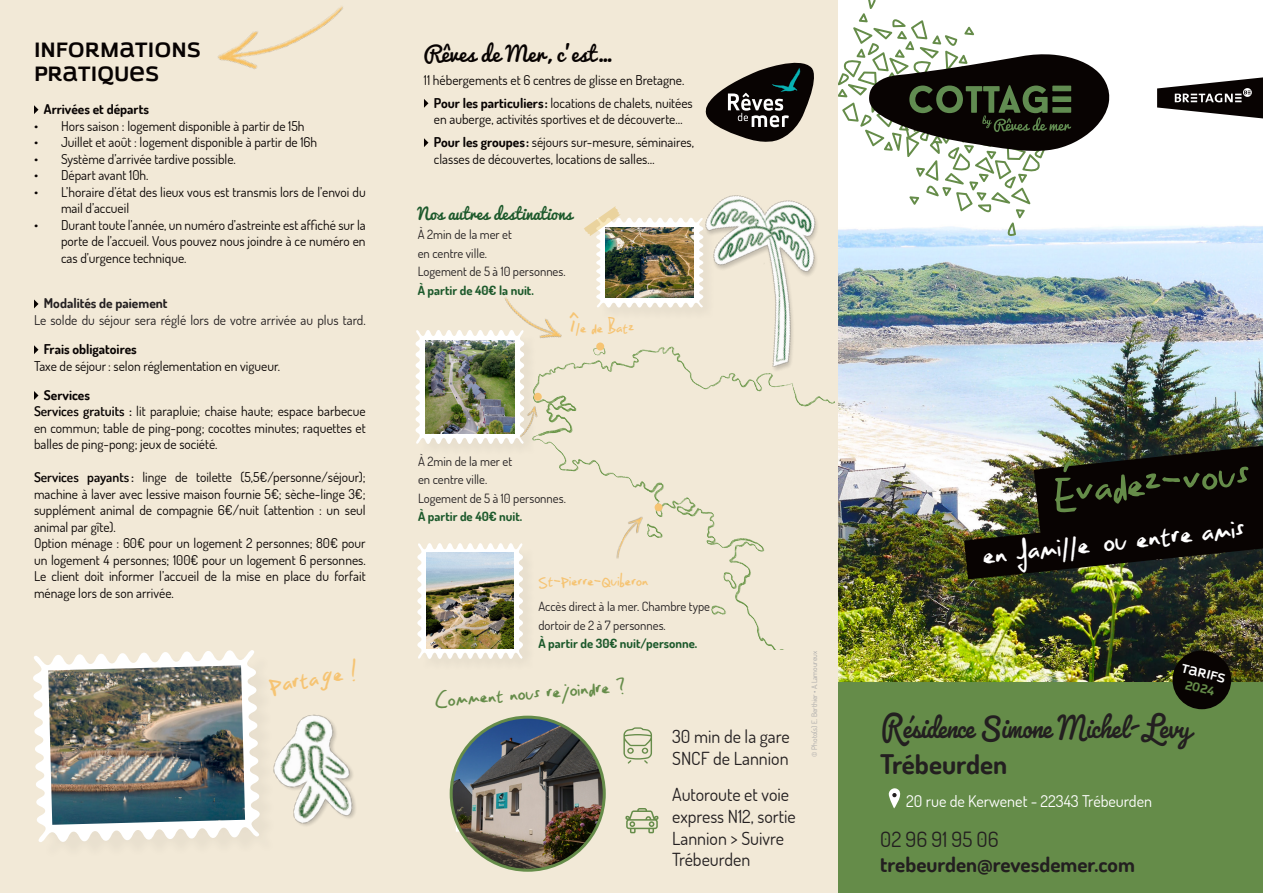
<style>
.page{position:relative;width:1263px;height:893px;background:#fff}
.page>*{position:absolute;margin:0;border:0;box-sizing:border-box;transform-origin:0 0}
.Accroche_flyer_1{font:55.5px "Owen Hand";color:#658c49}
.Accroche_flyer_2{font:37.5px "Owen Hand";color:#fff}
.Couv-Nom_hébergement{font:700 36px "Pacifico";color:#231f20;scale:.84 1}
.t1{font:31.2px "Owen Hand";color:#f6c473}
.Couv-Lieu{font:700 27px "Dosis";color:#231f20}
.t2{font:25.5px "Owen Hand";color:#658c49}
.t3{font:700 22.5px/24px "Azoft Sans";color:#080302}
.Couv-Tél{font:700 21px "Dosis";color:#231f20}
.Texte{font:21px "Pacifico";color:#080302}
.Couv-Tél-2{font:21px "Dosis";color:#231f20}
.t4{font:19.65px "Owen Hand";color:#f6c473}
.t5{font:18px/21.6px "Dosis";color:#231f20}
.Couv-adresse{font:16.2px "Dosis";color:#fff}
.t6{font:16.2px "Pacifico";color:#1c592b}
.Texte-2{font:13.5px/16.5px "Dosis";color:#080302;text-align:justify}
.t7{font:13.5px "Dosis";color:#231f20}
.t8{font:700 13.5px "Dosis";color:#080302}
.t9{font:700 13.5px "Dosis";color:#231f20}
.t10{font:700 13.35px/15.3px "Azoft Sans";color:#fff;text-align:center}
.t11{font:12.75px/18.5px "Dosis";color:#231f20}
.t12{font:700 12.75px "Dosis";color:#1c592b}
.t13{font:7.5px "Dosis";color:#aaa9a9}
.s1{font-weight:600}
.s2{font-weight:700}
.s3{font-family:"Moan Hand"}
.s4{color:#658c49}
</style>
<div class="page">
<img style="left:838px;top:118px;width:425px;height:564px">
<div style="left:838px;top:682px;width:425px;height:211px;background:#658c49"></div>
<svg style="left:889px;top:788px;width:12px;height:20px"></svg>
<svg style="left:1157px;top:77px;width:106px;height:41px"></svg>
<div style="left:0;top:0;width:412px;height:893px;background:#f2e9d7"></div>
<div style="left:1172px;top:650px;width:59px;height:59px;background:#080302;border-radius:50%"></div>
<svg style="left:34px;top:105px;width:5px;height:9px"></svg>
<svg style="left:34px;top:299px;width:5px;height:9px"></svg>
<svg style="left:34px;top:345px;width:5px;height:9px"></svg>
<svg style="left:34px;top:391px;width:5px;height:9px"></svg>
<img style="left:964px;top:446px;width:299px;height:133px">
<svg style="left:838px;top:0;width:272px;height:237px"></svg>
<div style="left:412px;top:0;width:426px;height:893px;background:#f2e9d7"></div>
<svg style="left:424px;top:99px;width:4px;height:9px"></svg>
<svg style="left:424px;top:138px;width:4px;height:9px"></svg>
<svg style="left:706px;top:63px;width:108px;height:79px"></svg>
<svg style="left:456px;top:822px;width:31px;height:37px"></svg>
<img style="left:451px;top:717px;width:153px;height:153px;border-radius:77px">
<div style="left:450px;top:716px;width:156px;height:156px;border:3px solid #658c49;border-radius:50%"></div>
<img style="left:538px;top:346px;width:297px;height:304px">
<div style="left:534px;top:393px;width:8px;height:8px;background:#f6c473;border-radius:50%"></div>
<div style="left:596px;top:342px;width:8px;height:8px;background:#f6c473;border-radius:50%"></div>
<div style="left:655px;top:503px;width:7px;height:8px;background:#f6c473;border-radius:50%"></div>
<div style="left:418px;top:332px;width:120px;height:126px;background:#eee5d4"></div>
<svg style="left:415px;top:330px;width:109px;height:114px"></svg>
<img style="left:425px;top:340px;width:90px;height:93px">
<svg style="left:417px;top:543px;width:106px;height:116px"></svg>
<img style="left:427px;top:552px;width:87px;height:96px">
<img style="left:606px;top:509px;width:45px;height:57px">
<img style="left:486px;top:297px;width:90px;height:68px">
<img style="left:502px;top:398px;width:50px;height:47px">
<img style="left:655px;top:162px;width:210px;height:224px">
<div style="left:599px;top:220px;width:118px;height:101px;background:#231f20;opacity:.05"></div>
<img style="left:584px;top:206px;width:120px;height:103px">
<svg style="left:623px;top:727px;width:29px;height:37px"></svg>
<svg style="left:625px;top:808px;width:33px;height:25px"></svg>
<svg style="left:33px;top:650px;width:224px;height:192px;fill:#fcfbf9"></svg>
<img style="left:48px;top:665px;width:197px;height:160px">
<img style="left:242px;top:693px;width:114px;height:149px">
<img style="left:218px;top:6px;width:125px;height:63px">
<p class="t3" style="left:34px;top:37px;width:168px">INFORMATIONS<br>PRATIQUES</p>
<p class="t8" style="left:44px;top:100px;width:107px">Arrivées et départs</p>
<p class="Texte-2" style="left:34px;top:117px;width:272px">• Hors saison : logement disponible à partir de 15h</p>
<p class="Texte-2" style="left:34px;top:134px;width:285px">• Juillet et août : logement disponible à partir de 16h</p>
<p class="Texte-2" style="left:34px;top:150px;width:203px">• Système d’arrivée tardive possible.</p>
<p class="Texte-2" style="left:34px;top:167px;width:116px">• Départ avant 10h.</p>
<p class="Texte-2" style="left:61px;top:183px;width:306px;text-indent:-27px">• L’horaire d’état des lieux vous est transmis lors de l’envoi du mail d’accueil</p>
<p class="Texte-2" style="left:61px;top:216px;width:306px;text-indent:-27px">• Durant toute l’année, un numéro d’astreinte est affiché sur la porte de l’accueil. Vous pouvez nous joindre à ce numéro en cas d’urgence technique.</p>
<p class="t9" style="left:44px;top:295px;width:125px">Modalités de paiement</p>
<p class="t7" style="left:34px;top:311px;width:333px">Le solde du séjour sera réglé lors de votre arrivée au plus tard.</p>
<p class="t8" style="left:44px;top:340px;width:94px">Frais obligatoires</p>
<p class="Texte-2" style="left:34px;top:357px;width:248px">Taxe de séjour: selon réglementation en vigueur.</p>
<p class="t8" style="left:44px;top:386px;width:48px">Services</p>
<p class="Texte-2" style="left:34px;top:403px;width:333px"><span class="s1">Services gratuits :</span> lit parapluie; chaise haute; espace barbecue en commun; table de ping-pong; cocottes minutes; raquettes et balles de ping-pong; jeux de société.</p>
<p class="Texte-2" style="left:34px;top:469px;width:333px"><span class="s1">Services payants :</span> linge de toilette (5,5€/personne/séjour); machine à laver avec lessive maison fournie 5€; sèche-linge 3€; supplément animal de compagnie 6€/nuit (attention : un seul animal par gîte).</p>
<p class="Texte-2" style="left:34px;top:535px;width:333px">Option ménage : 60€ pour un logement 2 personnes; 80€ pour un logement 4 personnes; 100€ pour un logement 6 personnes.<br>Le client doit informer l’accueil de la mise en place du forfait ménage lors de son arrivée.</p>
<p class="t1" style="left:266px;top:669px;width:92px;rotate:-10deg">Partage !</p>
<p class="Texte" style="left:424px;top:42px;width:190px">Rêves de Mer, c’est…</p>
<p class="Texte-2" style="left:424px;top:71px;width:262px">11 hébergements et 6 centres de glisse en Bretagne.</p>
<p class="Texte-2" style="left:434px;top:94px;width:260px"><span class="s2">Pour les particuliers:</span> locations de chalets, nuitées en auberge, activités sportives et de découverte…</p>
<p class="Texte-2" style="left:434px;top:134px;width:262px"><span class="s2">Pour les groupes:</span> séjours sur-mesure, séminaires, classes de découvertes, locations de salles…</p>
<p class="t6" style="left:417px;top:205px;width:156px">Nos autres destinations</p>
<p class="t11" style="left:418px;top:225px;width:96px">À 2min de la mer et</p>
<p class="t11" style="left:418px;top:243px;width:71px">en centre ville.</p>
<p class="t11" style="left:418px;top:262px;width:149px">Logement de 5 à 10 personnes.</p>
<p class="t12" style="left:418px;top:282px;width:118px">À partir de 40€ la nuit.</p>
<p class="t4" style="left:570px;top:317px;width:65px"><span class="s3">Î</span>le de Batz</p>
<p class="t11" style="left:418px;top:451px;width:96px">À 2min de la mer et</p>
<p class="t11" style="left:418px;top:470px;width:71px">en centre ville.</p>
<p class="t11" style="left:418px;top:489px;width:149px">Logement de 5 à 10 personnes.</p>
<p class="t12" style="left:418px;top:508px;width:106px">À partir de 40€ nuit.</p>
<p class="t4" style="left:538px;top:570px;width:111px">St-Pierre-Quiberon</p>
<p class="t11" style="left:538px;top:597px;width:173px">Accès direct à la mer. Chambre type dortoir de 2 à 7 personnes.</p>
<p class="t12" style="left:538px;top:635px;width:160px">À partir de 30€ nuit/personne.</p>
<p class="t2" style="left:434px;top:685px;width:193px;rotate:-4deg">Comment nous rejoindre ?</p>
<p class="t5" style="left:672px;top:725px;width:119px">30 min de la gare<br>SNCF de Lannion</p>
<p class="t5" style="left:672px;top:783px;width:125px">Autoroute et voie express N12, sortie<br>Lannion &gt; Suivre<br>Trébeurden</p>
<p class="t13" style="left:809px;top:756px;width:107px;rotate:-90deg">© Photo(s) E. Berthier • A.Lamoureux</p>
<p class="Accroche_flyer_1" style="left:1050px;top:461px;width:199px;rotate:-6deg">Évadez-vous</p>
<p class="Accroche_flyer_2" style="left:980px;top:534px;width:265px;rotate:-6deg">en famille ou entre amis</p>
<p class="t10" style="left:1184px;top:660px;width:46px;rotate:14deg">TARIFS<br><span class="s4">2024</span></p>
<p class="Couv-Nom_hébergement" style="left:880px;top:705px;width:369px">Résidence Simone Michel-Levy</p>
<p class="Couv-Lieu" style="left:880px;top:746px;width:129px">Trébeurden</p>
<p class="Couv-adresse" style="left:906px;top:790px;width:247px">20 rue de Kerwenet - 22343 Trébeurden</p>
<p class="Couv-Tél-2" style="left:880px;top:825px;width:120px">02 96 91 95 06</p>
<p class="Couv-Tél" style="left:880px;top:851px;width:256px">trebeurden@revesdemer.com</p>
</div>
